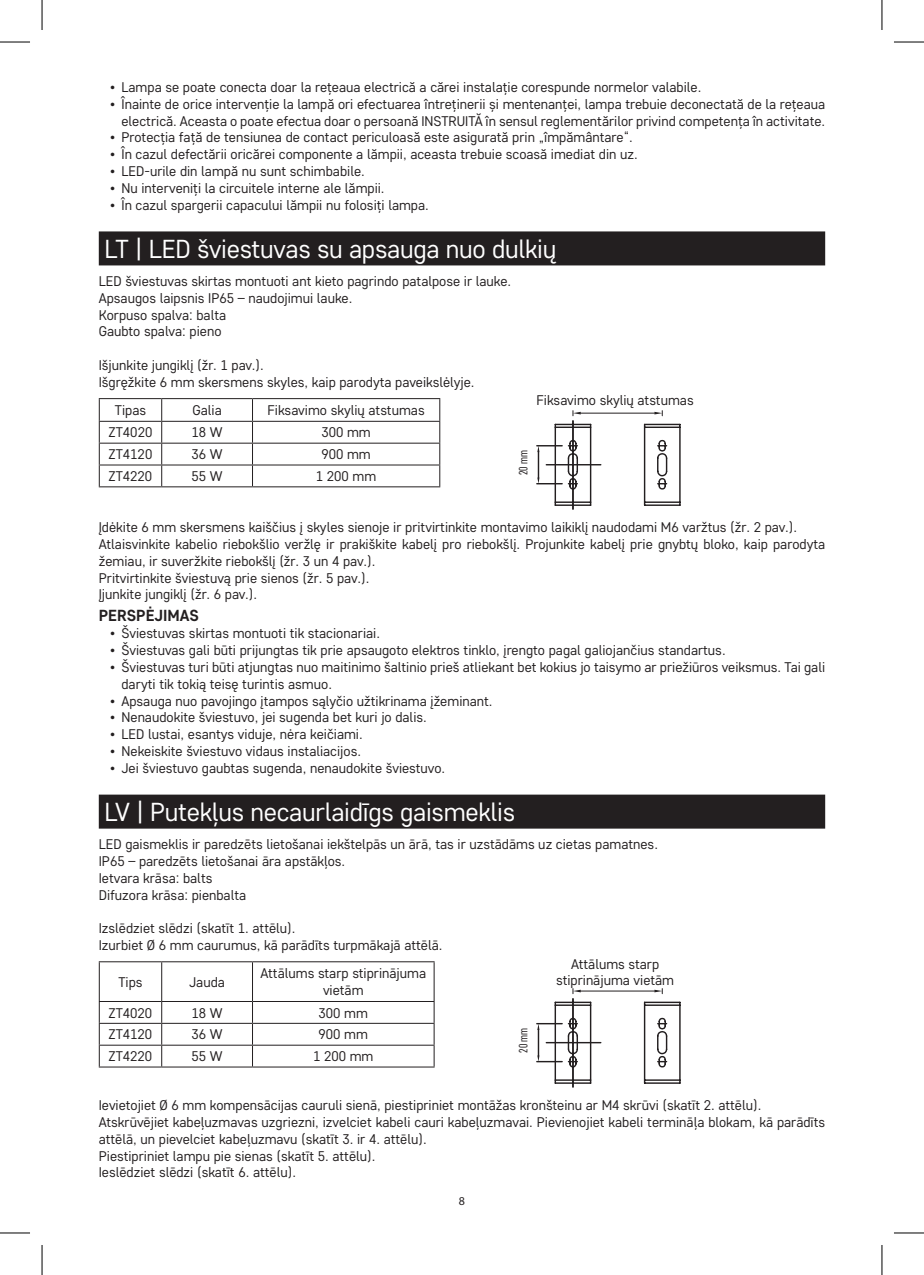
<style>
.page{position:relative;width:924px;height:1275px;background:#fff}
.page>*{position:absolute;margin:0;border:0;box-sizing:border-box;transform-origin:0 0}
.t1{font:26px "Core Sans D35";letter-spacing:-.01em;color:#fff}
.t2{font:700 16px "Core Sans D55";color:#231f20}
.t3{font:14px/16.8px "Core Sans D35";color:#231f20}
.t4{font:12px "Core Sans D37 Cn";letter-spacing:-.01em;color:#231f20}
.t5{font:12px "Myriad Pro";color:#231f20}
</style>
<div class="page">
<div style="left:99px;top:231px;width:725px;height:34px;background:#231f20"></div>
<hr style="left:99px;top:421px;width:63px;height:1px;background:#231f20">
<hr style="left:99px;top:464px;width:63px;height:1px;background:#231f20">
<hr style="left:99px;top:486px;width:63px;height:1px;background:#231f20">
<hr style="left:162px;top:486px;width:90px;height:1px;background:#231f20">
<hr style="left:99px;top:398px;width:63px;height:1px;background:#231f20">
<hr style="left:162px;top:398px;width:90px;height:1px;background:#231f20">
<hr style="left:252px;top:398px;width:188px;height:1px;background:#231f20">
<hr style="left:99px;top:443px;width:63px;height:1px;background:#231f20">
<svg style="left:99px;top:399px;width:1px;height:87px"></svg>
<hr style="left:162px;top:421px;width:90px;height:1px;background:#231f20">
<hr style="left:162px;top:443px;width:90px;height:1px;background:#231f20">
<svg style="left:161px;top:399px;width:1px;height:87px"></svg>
<hr style="left:162px;top:464px;width:90px;height:1px;background:#231f20">
<hr style="left:252px;top:421px;width:188px;height:1px;background:#231f20">
<hr style="left:252px;top:464px;width:188px;height:1px;background:#231f20">
<hr style="left:252px;top:443px;width:188px;height:1px;background:#231f20">
<svg style="left:252px;top:399px;width:1px;height:87px"></svg>
<svg style="left:439px;top:399px;width:1px;height:87px"></svg>
<hr style="left:252px;top:486px;width:188px;height:1px;background:#231f20">
<svg style="left:536px;top:410px;width:145px;height:100px"></svg>
<hr style="left:546px;top:464px;width:54px;height:1px;background:#231f20">
<hr style="left:572px;top:421px;width:1px;height:88px;background:#231f20">
<div style="left:99px;top:794px;width:725px;height:34px;background:#231f20"></div>
<hr style="left:161px;top:962px;width:1px;height:39px;background:#231f20">
<hr style="left:252px;top:962px;width:1px;height:39px;background:#231f20">
<hr style="left:99px;top:1001px;width:63px;height:1px;background:#231f20">
<hr style="left:99px;top:1044px;width:63px;height:1px;background:#231f20">
<hr style="left:99px;top:1066px;width:63px;height:1px;background:#231f20">
<hr style="left:162px;top:1066px;width:90px;height:1px;background:#231f20">
<hr style="left:99px;top:961px;width:63px;height:1px;background:#231f20">
<hr style="left:99px;top:962px;width:1px;height:39px;background:#231f20">
<hr style="left:162px;top:961px;width:90px;height:1px;background:#231f20">
<hr style="left:252px;top:961px;width:182px;height:1px;background:#231f20">
<hr style="left:433px;top:962px;width:1px;height:39px;background:#231f20">
<hr style="left:99px;top:1022px;width:63px;height:1px;background:#231f20">
<svg style="left:99px;top:1002px;width:1px;height:64px"></svg>
<hr style="left:162px;top:1001px;width:90px;height:1px;background:#231f20">
<hr style="left:162px;top:1022px;width:90px;height:1px;background:#231f20">
<svg style="left:161px;top:1002px;width:1px;height:64px"></svg>
<hr style="left:162px;top:1044px;width:90px;height:1px;background:#231f20">
<hr style="left:252px;top:1001px;width:182px;height:1px;background:#231f20">
<hr style="left:252px;top:1044px;width:182px;height:1px;background:#231f20">
<hr style="left:252px;top:1022px;width:182px;height:1px;background:#231f20">
<svg style="left:252px;top:1002px;width:1px;height:64px"></svg>
<svg style="left:433px;top:1002px;width:1px;height:64px"></svg>
<hr style="left:252px;top:1066px;width:182px;height:1px;background:#231f20">
<svg style="left:536px;top:988px;width:145px;height:100px"></svg>
<hr style="left:546px;top:1042px;width:54px;height:1px;background:#231f20">
<hr style="left:572px;top:999px;width:1px;height:88px;background:#231f20">
<hr style="left:0;top:42px;width:30px;height:1px;background:#000">
<hr style="left:893px;top:42px;width:30px;height:1px;background:#000">
<hr style="left:0;top:1232px;width:30px;height:1px;background:#000">
<hr style="left:893px;top:1232px;width:30px;height:1px;background:#000">
<hr style="left:42px;top:0;width:1px;height:30px;background:#000">
<hr style="left:42px;top:1245px;width:1px;height:30px;background:#000">
<hr style="left:881px;top:0;width:1px;height:30px;background:#000">
<hr style="left:881px;top:1245px;width:1px;height:30px;background:#000">
<p class="t3" style="left:110px;top:78px;width:592px">• Lampa se poate conecta doar la rețeaua electrică a cărei instalație corespunde normelor valabile.</p>
<p class="t3" style="left:110px;top:95px;width:716px;text-align:right">• Înainte de orice intervenție la lampă ori efectuarea întreținerii și mentenanței, lampa trebuie deconectată de la rețeaua electrică. Aceasta o poate efectua doar o persoană INSTRUITĂ în sensul reglementărilor privind competența în activitate.</p>
<p class="t3" style="left:110px;top:129px;width:524px">• Protecția față de tensiunea de contact periculoasă este asigurată prin „împământare“.</p>
<p class="t3" style="left:110px;top:145px;width:529px">• În cazul defectării oricărei componente a lămpii, aceasta trebuie scoasă imediat din uz.</p>
<p class="t3" style="left:110px;top:162px;width:256px">• LED-urile din lampă nu sunt schimbabile.</p>
<p class="t3" style="left:110px;top:179px;width:276px">• Nu interveniți la circuitele interne ale lămpii.</p>
<p class="t3" style="left:110px;top:196px;width:320px">• În cazul spargerii capacului lămpii nu folosiți lampa.</p>
<h1 class="t1" style="left:104px;top:232px;width:453px">LT | LED šviestuvas su apsauga nuo dulkių</h1>
<p class="t3" style="left:99px;top:272px;width:414px">LED šviestuvas skirtas montuoti ant kieto pagrindo patalpose ir lauke.<br>Apsaugos laipsnis IP65 – naudojimui lauke.<br>Korpuso spalva: balta<br>Gaubto spalva: pieno</p>
<p class="t3" style="left:99px;top:356px;width:377px">Išjunkite jungiklį (žr. 1 pav.).<br>Išgręžkite 6 mm skersmens skyles, kaip parodyta paveikslėlyje.</p>
<p class="t3" style="left:115px;top:401px;width:33px">Tipas</p>
<p class="t3" style="left:192px;top:401px;width:31px">Galia</p>
<p class="t3" style="left:267px;top:401px;width:158px">Fiksavimo skylių atstumas</p>
<p class="t3" style="left:109px;top:423px;width:45px">ZT4020</p>
<p class="t3" style="left:191px;top:423px;width:33px">18 W</p>
<p class="t3" style="left:321px;top:423px;width:51px">300 mm</p>
<p class="t3" style="left:109px;top:445px;width:45px">ZT4120</p>
<p class="t3" style="left:191px;top:445px;width:33px">36 W</p>
<p class="t3" style="left:321px;top:445px;width:51px">900 mm</p>
<p class="t3" style="left:109px;top:467px;width:45px">ZT4220</p>
<p class="t3" style="left:191px;top:467px;width:33px">55 W</p>
<p class="t3" style="left:316px;top:467px;width:62px">1 200 mm</p>
<p class="t3" style="left:536px;top:392px;width:158px">Fiksavimo skylių atstumas</p>
<p class="t4" style="left:515px;top:475px;width:26px;rotate:-90deg">20 mm</p>
<p class="t3" style="left:99px;top:518px;width:727px">Įdėkite 6 mm skersmens kaiščius į skyles sienoje ir pritvirtinkite montavimo laikiklį naudodami M6 varžtus (žr. 2 pav.).<br>Atlaisvinkite kabelio riebokšlio veržlę ir prakiškite kabelį pro riebokšlį. Projunkite kabelį prie gnybtų bloko, kaip parodyta žemiau, ir suveržkite riebokšlį (žr. 3 un 4 pav.).<br>Pritvirtinkite šviestuvą prie sienos (žr. 5 pav.).<br>Įjunkite jungiklį (žr. 6 pav.).</p>
<p class="t2" style="left:99px;top:605px;width:102px">PERSPĖJIMAS</p>
<p class="t3" style="left:110px;top:624px;width:271px">• Šviestuvas skirtas montuoti tik stacionariai.</p>
<p class="t3" style="left:110px;top:641px;width:616px">• Šviestuvas gali būti prijungtas tik prie apsaugoto elektros tinklo, įrengto pagal galiojančius standartus.</p>
<p class="t3" style="left:121px;top:658px;width:704px;text-indent:-11px">• Šviestuvas turi būti atjungtas nuo maitinimo šaltinio prieš atliekant bet kokius jo taisymo ar priežiūros veiksmus. Tai gali daryti tik tokią teisę turintis asmuo.</p>
<p class="t3" style="left:110px;top:692px;width:384px">• Apsauga nuo pavojingo įtampos sąlyčio užtikrinama įžeminant.</p>
<p class="t3" style="left:110px;top:708px;width:318px">• Nenaudokite šviestuvo, jei sugenda bet kuri jo dalis.</p>
<p class="t3" style="left:110px;top:725px;width:254px">• LED lustai, esantys viduje, nėra keičiami.</p>
<p class="t3" style="left:110px;top:742px;width:252px">• Nekeiskite šviestuvo vidaus instaliacijos.</p>
<p class="t3" style="left:110px;top:759px;width:336px">• Jei šviestuvo gaubtas sugenda, nenaudokite šviestuvo.</p>
<h1 class="t1" style="left:104px;top:795px;width:412px">LV | Putekļus necaurlaidīgs gaismeklis</h1>
<p class="t3" style="left:99px;top:835px;width:560px">LED gaismeklis ir paredzēts lietošanai iekštelpās un ārā, tas ir uzstādāms uz cietas pamatnes.<br>IP65 – paredzēts lietošanai āra apstākļos.<br>Ietvara krāsa: balts<br>Difuzora krāsa: pienbalta</p>
<p class="t3" style="left:99px;top:919px;width:345px">Izslēdziet slēdzi (skatīt 1. attēlu).<br>Izurbiet Ø 6 mm caurumus, kā parādīts turpmākajā attēlā.</p>
<p class="t3" style="left:118px;top:973px;width:26px">Tips</p>
<p class="t3" style="left:189px;top:973px;width:37px">Jauda</p>
<p class="t3" style="left:260px;top:964px;width:167px;text-align:center">Attālums starp stiprinājuma vietām</p>
<p class="t3" style="left:109px;top:1003px;width:45px">ZT4020</p>
<p class="t3" style="left:191px;top:1003px;width:33px">18 W</p>
<p class="t3" style="left:318px;top:1003px;width:51px">300 mm</p>
<p class="t3" style="left:109px;top:1025px;width:45px">ZT4120</p>
<p class="t3" style="left:191px;top:1025px;width:33px">36 W</p>
<p class="t3" style="left:318px;top:1025px;width:51px">900 mm</p>
<p class="t3" style="left:109px;top:1047px;width:45px">ZT4220</p>
<p class="t3" style="left:191px;top:1047px;width:33px">55 W</p>
<p class="t3" style="left:313px;top:1047px;width:62px">1 200 mm</p>
<p class="t3" style="left:556px;top:955px;width:119px;text-align:center">Attālums starp stiprinājuma vietām</p>
<p class="t4" style="left:515px;top:1052px;width:26px;rotate:-90deg">20 mm</p>
<p class="t3" style="left:99px;top:1096px;width:727px">Ievietojiet Ø 6 mm kompensācijas cauruli sienā, piestipriniet montāžas kronšteinu ar M4 skrūvi (skatīt 2. attēlu).<br>Atskrūvējiet kabeļuzmavas uzgriezni, izvelciet kabeli cauri kabeļuzmavai. Pievienojiet kabeli termināļa blokam, kā parādīts attēlā, un pievelciet kabeļuzmavu (skatīt 3. ir 4. attēlu).<br>Piestipriniet lampu pie sienas (skatīt 5. attēlu).<br>Ieslēdziet slēdzi (skatīt 6. attēlu).</p>
<p class="t5" style="left:458px;top:1193px;width:8px">8</p>
</div>
